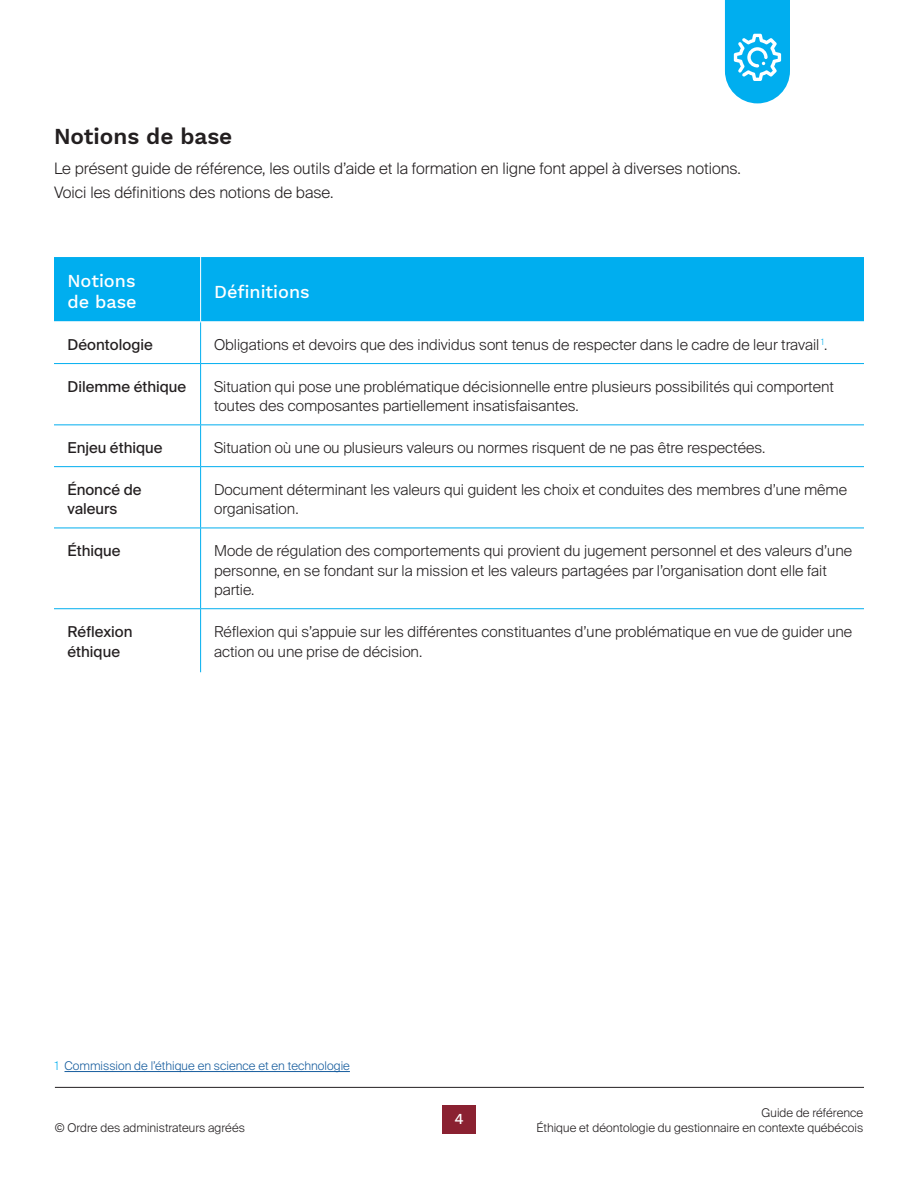
<style>
.page{position:relative;width:918px;height:1188px;background:#fff}
.page>*{position:absolute;margin:0;border:0;box-sizing:border-box;transform-origin:0 0}
.Paragraphe{font:600 22.5px "Work Sans";color:#231f20}
.tableau_titre{font:500 18px/21px "Work Sans";color:#fff}
.Paragraphe-2{font:300 15.75px "Suisse Intl";color:#231f20}
.tableau_texte{font:300 15px/19.5px "Suisse Intl";color:#231f20}
.tableau_section{font:15px/19.5px "Suisse Intl";color:#231f20}
.t1{font:500 15px "Work Sans";color:#fff}
.t2{font:300 12px "Suisse Intl";color:#231f20}
.t3{font:300 12px "Suisse Intl";color:#175d9e}
.s1{color:#00aeef}
</style>
<div class="page">
<div style="left:443px;top:1105px;width:33px;height:29px;background:#8a2131"></div>
<hr style="left:55px;top:1087px;width:809px;height:1px;background:#231f20">
<svg style="left:725px;top:0;width:65px;height:103px;background:#2bbbf1"></svg>
<div style="left:54px;top:257px;width:810px;height:64px;background:#00aeef"></div>
<hr style="left:200px;top:322px;width:1px;height:41px;background:#00aeef">
<hr style="left:54px;top:363px;width:147px;height:1px;background:#00aeef">
<hr style="left:201px;top:363px;width:663px;height:1px;background:#00aeef">
<hr style="left:200px;top:364px;width:1px;height:60px;background:#00aeef">
<hr style="left:54px;top:424px;width:147px;height:1px;background:#00aeef">
<hr style="left:201px;top:424px;width:663px;height:1px;background:#00aeef">
<hr style="left:200px;top:425px;width:1px;height:41px;background:#00aeef">
<hr style="left:54px;top:466px;width:147px;height:1px;background:#00aeef">
<hr style="left:201px;top:466px;width:663px;height:1px;background:#00aeef">
<hr style="left:200px;top:467px;width:1px;height:61px;background:#00aeef">
<hr style="left:200px;top:528px;width:1px;height:80px;background:#00aeef">
<hr style="left:54px;top:608px;width:147px;height:1px;background:#00aeef">
<hr style="left:201px;top:608px;width:663px;height:1px;background:#00aeef">
<hr style="left:200px;top:609px;width:1px;height:63px;background:#00aeef">
<hr style="left:54px;top:528px;width:147px;height:1px;background:#00aeef">
<hr style="left:201px;top:528px;width:663px;height:1px;background:#00aeef">
<hr style="left:200px;top:257px;width:1px;height:64px;background:#fff">
<hr style="left:65px;top:1071px;width:285px;height:1px;background:#175d9e">
<p class="Paragraphe" style="left:54px;top:123px;width:180px">Notions de base</p>
<p class="Paragraphe-2" style="left:54px;top:160px;width:689px">Le présent guide de référence, les outils d’aide et la formation en ligne font appel à diverses notions.</p>
<p class="Paragraphe-2" style="left:54px;top:184px;width:281px">Voici les définitions des notions de base.</p>
<p class="tableau_titre" style="left:68px;top:271px;width:71px">Notions de base</p>
<p class="tableau_titre" style="left:214px;top:282px;width:97px">Définitions</p>
<p class="tableau_section" style="left:68px;top:335px;width:87px">Déontologie</p>
<p class="tableau_texte" style="left:214px;top:335px;width:615px">Obligations et devoirs que des individus sont tenus de respecter dans le cadre de leur travail <sup>1</sup>.</p>
<p class="tableau_section" style="left:68px;top:377px;width:120px">Dilemme éthique</p>
<p class="tableau_texte" style="left:214px;top:377px;width:621px">Situation qui pose une problématique décisionnelle entre plusieurs possibilités qui comportent toutes des composantes partiellement insatisfaisantes.</p>
<p class="tableau_section" style="left:68px;top:438px;width:97px">Enjeu éthique</p>
<p class="tableau_texte" style="left:214px;top:438px;width:553px">Situation où une ou plusieurs valeurs ou normes risquent de ne pas être respectées.</p>
<p class="tableau_section" style="left:68px;top:480px;width:76px">Énoncé de valeurs</p>
<p class="tableau_texte" style="left:214px;top:480px;width:635px">Document déterminant les valeurs qui guident les choix et conduites des membres d’une même organisation.</p>
<p class="tableau_section" style="left:68px;top:541px;width:55px">Éthique</p>
<p class="tableau_texte" style="left:214px;top:541px;width:640px">Mode de régulation des comportements qui provient du jugement personnel et des valeurs d’une personne, en se fondant sur la mission et les valeurs partagées par l’organisation dont elle fait partie.</p>
<p class="tableau_section" style="left:68px;top:622px;width:67px">Réflexion éthique</p>
<p class="tableau_texte" style="left:214px;top:622px;width:640px">Réflexion qui s’appuie sur les différentes constituantes d’une problématique en vue de guider une action ou une prise de décision.</p>
<p class="t3" style="left:55px;top:1059px;width:297px"><span class="s1">1</span> Commission de l’éthique en science et en technologie</p>
<p class="t2" style="left:762px;top:1106px;width:103px">Guide de référence</p>
<p class="t1" style="left:454px;top:1110px;width:11px">4</p>
<p class="t2" style="left:55px;top:1121px;width:192px">© Ordre des administrateurs agréés</p>
<p class="t2" style="left:536px;top:1120px;width:328px">Éthique et déontologie du gestionnaire en contexte québécois</p>
</div>
